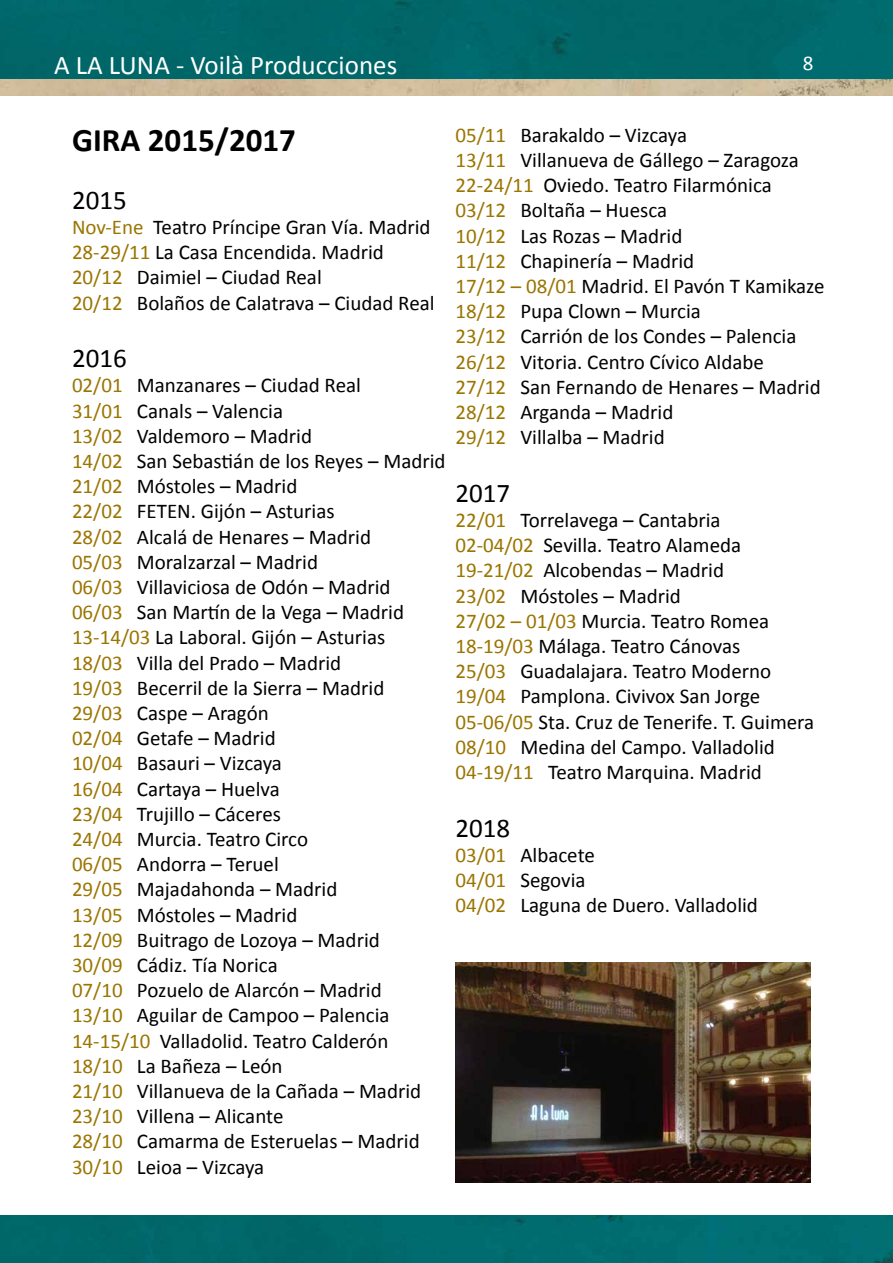
<style>
.page{position:relative;width:893px;height:1263px;background:#fff}
.page>*{position:absolute;margin:0;border:0;box-sizing:border-box;transform-origin:0 0}
.t1{font:700 33px "Calibri";color:#000}
.t2{font:27px "Calibri";color:#fff}
.t3{font:27px "Calibri";color:#000}
.t4{font:21px/25.2px "Calibri";color:#000}
.t5{font:21px "Calibri";color:#fff}
.s1{color:#9b7500}
</style>
<div class="page">
<div style="left:0;top:0;width:893px;height:96px;background:#006768"></div>
<img style="left:0;top:1215px;width:893px;height:48px">
<img style="left:0;top:79px;width:892px;height:16px">
<svg style="left:892px;top:79px;width:1px;height:16px"></svg>
<img style="left:455px;top:962px;width:355px;height:220px">
<p class="t2" style="left:54px;top:49px;width:345px">A LA LUNA - Voilà Producciones</p>
<p class="t5" style="left:803px;top:50px;width:12px">8</p>
<h1 class="t1" style="left:72px;top:116px;width:225px">GIRA 2015/2017</h1>
<p class="t3" style="left:72px;top:183px;width:56px">2015</p>
<p class="t4" style="left:72px;top:213px;width:364px"><span class="s1">Nov-Ene</span> Teatro Príncipe Gran Vía. Madrid <span class="s1">28-29/11</span> La Casa Encendida. Madrid <span class="s1">20/12</span> Daimiel – Ciudad Real<br><span class="s1">20/12</span> Bolaños de Calatrava – Ciudad Real</p>
<p class="t3" style="left:72px;top:341px;width:56px">2016</p>
<p class="t4" style="left:72px;top:372px;width:375px"><span class="s1">02/01</span> Manzanares – Ciudad Real<br><span class="s1">31/01</span> Canals – Valencia<br><span class="s1">13/02</span> Valdemoro – Madrid<br><span class="s1">14/02</span> San Sebastián de los Reyes – Madrid<br><span class="s1">21/02</span> Móstoles – Madrid<br><span class="s1">22/02</span> FETEN. Gijón – Asturias<br><span class="s1">28/02</span> Alcalá de Henares – Madrid<br><span class="s1">05/03</span> Moralzarzal – Madrid<br><span class="s1">06/03</span> Villaviciosa de Odón – Madrid<br><span class="s1">06/03</span> San Martín de la Vega – Madrid<br><span class="s1">13-14/03</span> La Laboral. Gijón – Asturias<br><span class="s1">18/03</span> Villa del Prado – Madrid<br><span class="s1">19/03</span> Becerril de la Sierra – Madrid<br><span class="s1">29/03</span> Caspe – Aragón<br><span class="s1">02/04</span> Getafe – Madrid<br><span class="s1">10/04</span> Basauri – Vizcaya<br><span class="s1">16/04</span> Cartaya – Huelva<br><span class="s1">23/04</span> Trujillo – Cáceres<br><span class="s1">24/04</span> Murcia. Teatro Circo<br><span class="s1">06/05</span> Andorra – Teruel<br><span class="s1">29/05</span> Majadahonda – Madrid<br><span class="s1">13/05</span> Móstoles – Madrid<br><span class="s1">12/09</span> Buitrago de Lozoya – Madrid<br><span class="s1">30/09</span> Cádiz. Tía Norica<br><span class="s1">07/10</span> Pozuelo de Alarcón – Madrid<br><span class="s1">13/10</span> Aguilar de Campoo – Palencia<br><span class="s1">14-15/10</span> Valladolid. Teatro Calderón<br><span class="s1">18/10</span> La Bañeza – León<br><span class="s1">21/10</span> Villanueva de la Cañada – Madrid<br><span class="s1">23/10</span> Villena – Alicante<br><span class="s1">28/10</span> Camarma de Esteruelas – Madrid<br><span class="s1">30/10</span> Leioa – Vizcaya</p>
<p class="t4" style="left:455px;top:121px;width:371px"><span class="s1">05/11</span> Barakaldo – Vizcaya<br><span class="s1">13/11</span> Villanueva de Gállego – Zaragoza<br><span class="s1">22-24/11</span> Oviedo. Teatro Filarmónica<br><span class="s1">03/12</span> Boltaña – Huesca<br><span class="s1">10/12</span> Las Rozas – Madrid<br><span class="s1">11/12</span> Chapinería – Madrid<br><span class="s1">17/12 – 08/01</span> Madrid. El Pavón T Kamikaze<br><span class="s1">18/12</span> Pupa Clown – Murcia<br><span class="s1">23/12</span> Carrión de los Condes – Palencia<br><span class="s1">26/12</span> Vitoria. Centro Cívico Aldabe<br><span class="s1">27/12</span> San Fernando de Henares – Madrid<br><span class="s1">28/12</span> Arganda – Madrid<br><span class="s1">29/12</span> Villalba – Madrid</p>
<p class="t3" style="left:455px;top:476px;width:56px">2017</p>
<p class="t4" style="left:455px;top:506px;width:360px"><span class="s1">22/01</span> Torrelavega – Cantabria<br><span class="s1">02-04/02</span> Sevilla. Teatro Alameda <span class="s1">19-21/02</span> Alcobendas – Madrid<br><span class="s1">23/02</span> Móstoles – Madrid<br><span class="s1">27/02 – 01/03</span> Murcia. Teatro Romea <span class="s1">18-19/03</span> Málaga. Teatro Cánovas<br><span class="s1">25/03</span> Guadalajara. Teatro Moderno <span class="s1">19/04</span> Pamplona. Civivox San Jorge <span class="s1">05-06/05</span> Sta. Cruz de Tenerife. T. Guimera <span class="s1">08/10</span> Medina del Campo. Valladolid <span class="s1">04-19/11</span> Teatro Marquina. Madrid</p>
<p class="t3" style="left:455px;top:811px;width:56px">2018</p>
<p class="t4" style="left:455px;top:841px;width:304px"><span class="s1">03/01</span> Albacete<br><span class="s1">04/01</span> Segovia<br><span class="s1">04/02</span> Laguna de Duero. Valladolid</p>
</div>
